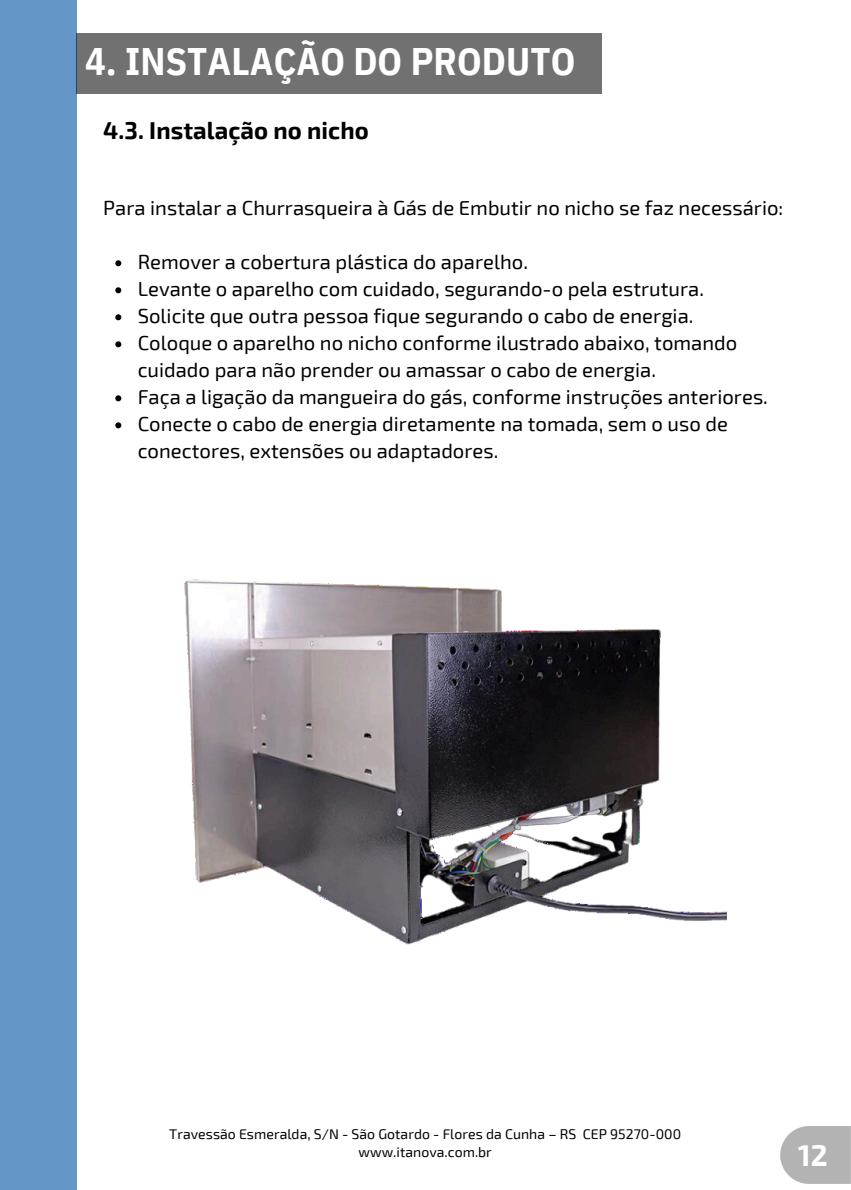
<style>
.page{position:relative;width:851px;height:1190px;background:#fff}
.page>*{position:absolute;margin:0;border:0;box-sizing:border-box;transform-origin:0 0}
.t1{font:700 38.4px "IBM Plex Sans Cond";letter-spacing:.005em;color:#fff}
.t2{font:700 29.4px "Exo 2";color:#fff}
.t3{font:700 23.8px "Exo 2";letter-spacing:.005em;color:#000}
.t4{font:20.2px/27px "Exo 2";color:#000}
.t5{font:14px "Exo 2";letter-spacing:.005em;color:#000}
</style>
<div class="page">
<svg style="left:780px;top:1126px;width:70px;height:57px;background:#bab9ba"></svg>
<div style="left:0;top:0;width:76px;height:1189px;background:#6497c8"></div>
<div style="left:76px;top:33px;width:525px;height:60px;background:#717171"></div>
<img style="left:184px;top:579px;width:542px;height:366px">
<svg style="left:115px;top:260px;width:6px;height:6px"></svg>
<svg style="left:115px;top:287px;width:6px;height:6px"></svg>
<svg style="left:115px;top:314px;width:6px;height:6px"></svg>
<svg style="left:115px;top:341px;width:6px;height:6px"></svg>
<svg style="left:115px;top:395px;width:6px;height:6px"></svg>
<svg style="left:115px;top:422px;width:6px;height:6px"></svg>
<p class="t1" style="left:85px;top:36px;width:492px">4. INSTALAÇÃO DO PRODUTO</p>
<p class="t3" style="left:103px;top:115px;width:267px">4.3. Instalação no nicho</p>
<p class="t4" style="left:103px;top:194px;width:681px">Para instalar a Churrasqueira à Gás de Embutir no nicho se faz necessário:</p>
<p class="t4" style="left:138px;top:248px;width:392px">Remover a cobertura plástica do aparelho.</p>
<p class="t4" style="left:138px;top:275px;width:568px">Levante o aparelho com cuidado, segurando-o pela estrutura.</p>
<p class="t4" style="left:138px;top:302px;width:557px">Solicite que outra pessoa fique segurando o cabo de energia.</p>
<p class="t4" style="left:138px;top:329px;width:601px">Coloque o aparelho no nicho conforme ilustrado abaixo, tomando cuidado para não prender ou amassar o cabo de energia.</p>
<p class="t4" style="left:138px;top:383px;width:631px">Faça a ligação da mangueira do gás, conforme instruções anteriores.</p>
<p class="t4" style="left:138px;top:410px;width:591px">Conecte o cabo de energia diretamente na tomada, sem o uso de conectores, extensões ou adaptadores.</p>
<h2 class="t5" style="left:169px;top:1124px;width:513px">Travessão Esmeralda, S/N - São Gotardo - Flores da Cunha – RS CEP 95270-000</h2>
<h3 class="t5" style="left:358px;top:1143px;width:135px">www.itanova.com.br</h3>
<h1 class="t2" style="left:798px;top:1136px;width:31px">12</h1>
</div>
